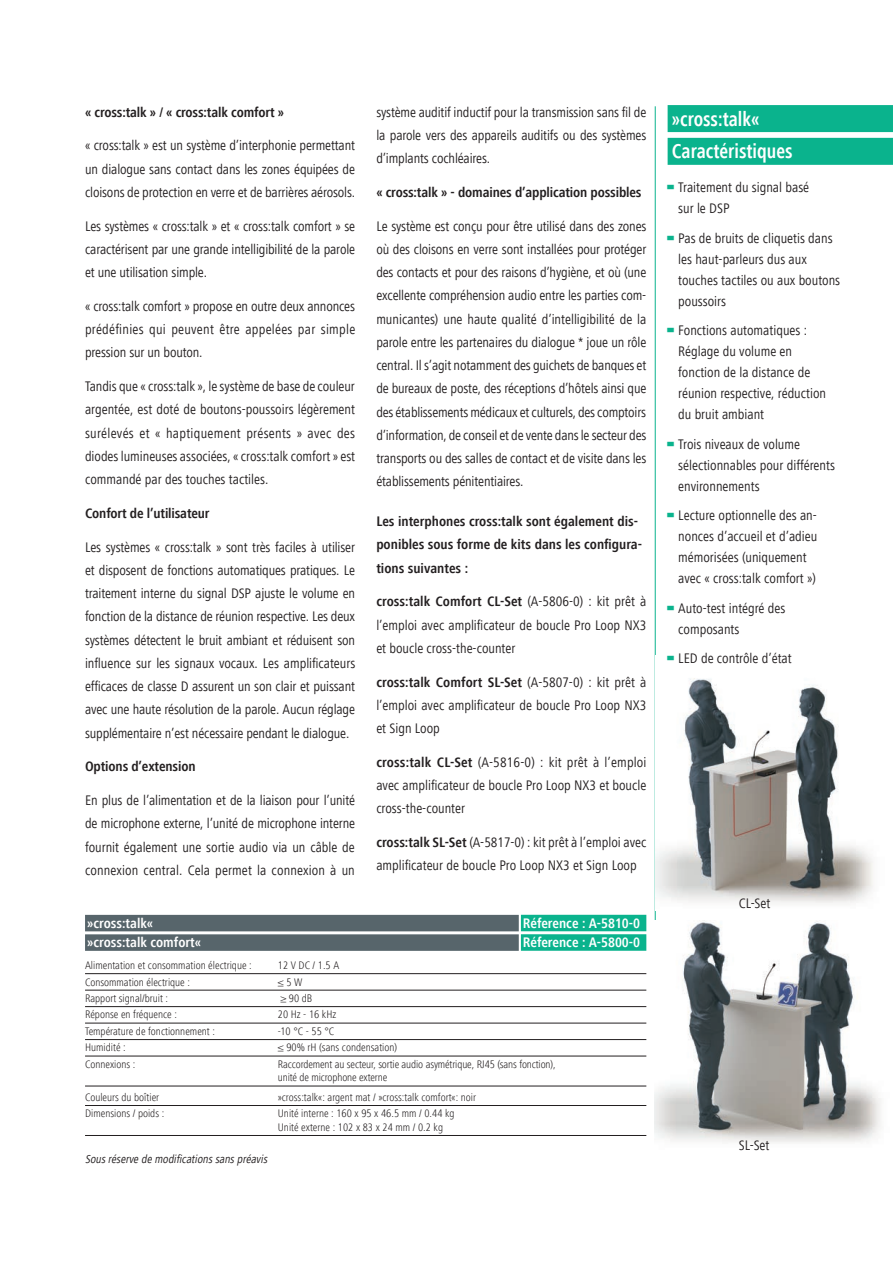
<style>
.page{position:relative;width:893px;height:1263px;background:#fff}
.page>*{position:absolute;margin:0;border:0;box-sizing:border-box;transform-origin:0 0}
.Produktbezeichnung_l{font:700 condensed 21px "Frutiger Next LT";color:#fff;scale:.9 1}
.Fließtext{font:condensed 14.25px/23.2px "Frutiger Next LT";color:#231f20;text-align:justify}
.Aufzählung_Schmucksp{font:condensed 14.25px/21px "Frutiger Next LT";color:#231f20}
.Fließ-Titel{font:700 condensed 14.25px/23.2px "Frutiger Next LT";letter-spacing:-.01em;color:#231f20}
.Technische_Daten_Tit{font:700 condensed 14.25px "Frutiger Next LT";color:#fff}
.Fließtext_Aufzählung{font:condensed 14.25px "Frutiger Next LT";color:#231f20}
.Fußnote{font:italic condensed 12px "Frutiger Next LT";color:#231f20}
.Technische_Daten{font:300 condensed 11.25px/13.5px "Frutiger Next LT";color:#231f20}
.Technische_Daten_1{font:300 condensed 11.25px "Frutiger Next LT";color:#231f20}
.s1{font-weight:700}
</style>
<div class="page">
<hr style="left:655px;top:106px;width:1px;height:1029px;background:#0ab38d">
<div style="left:85px;top:915px;width:434px;height:16px;background:#57656b"></div>
<div style="left:521px;top:915px;width:125px;height:16px;background:#0ab38d"></div>
<div style="left:85px;top:934px;width:434px;height:17px;background:#57656b"></div>
<div style="left:521px;top:934px;width:125px;height:17px;background:#0ab38d"></div>
<hr style="left:85px;top:973px;width:561px;height:1px;background:#231f20">
<hr style="left:85px;top:990px;width:561px;height:1px;background:#231f20">
<hr style="left:85px;top:1006px;width:561px;height:1px;background:#231f20">
<hr style="left:85px;top:1023px;width:561px;height:1px;background:#231f20">
<hr style="left:85px;top:1039px;width:561px;height:1px;background:#231f20">
<hr style="left:85px;top:1056px;width:561px;height:1px;background:#231f20">
<hr style="left:85px;top:1086px;width:561px;height:1px;background:#231f20">
<hr style="left:85px;top:1105px;width:561px;height:1px;background:#231f20">
<hr style="left:85px;top:1135px;width:561px;height:1px;background:#231f20">
<img style="left:656px;top:678px;width:217px;height:225px">
<img style="left:655px;top:921px;width:226px;height:222px">
<div style="left:668px;top:105px;width:225px;height:27px;background:#0ab38d"></div>
<div style="left:668px;top:138px;width:225px;height:27px;background:#0ab38d"></div>
<p class="Fließtext" style="left:376px;top:100px;width:272px">système auditif inductif pour la transmission sans fil de la parole vers des appareils auditifs ou des systèmes d’implants cochléaires.</p>
<p class="Fließ-Titel" style="left:376px;top:180px;width:267px">« cross:talk » - domaines d’application possibles</p>
<p class="Fließtext" style="left:376px;top:214px;width:272px">Le système est conçu pour être utilisé dans des zones où des cloisons en verre sont installées pour protéger des contacts et pour des raisons d’hygiène, et où (une excellente compréhension audio entre les parties com&shy;municantes) une haute qualité d’intelligibilité de la parole entre les partenaires du dialogue * joue un rôle central. Il s’agit notamment des guichets de banques et de bureaux de poste, des réceptions d’hôtels ainsi que des établissements médicaux et culturels, des comptoirs d’information, de conseil et de vente dans le secteur des transports ou des salles de contact et de visite dans les établissements pénitentiaires.</p>
<p class="Fließ-Titel" style="left:376px;top:510px;width:267px">Les interphones cross:talk sont également dis&shy;ponibles sous forme de kits dans les configura&shy;tions suivantes :</p>
<p class="Fließtext" style="left:376px;top:590px;width:272px"><span class="s1">cross:talk Comfort CL-Set</span> (A-5806-0) : kit prêt à l’emploi avec amplificateur de boucle Pro Loop NX3 et boucle cross-the-counter</p>
<p class="Fließtext" style="left:376px;top:670px;width:272px"><span class="s1">cross:talk Comfort SL-Set</span> (A-5807-0) : kit prêt à l’emploi avec amplificateur de boucle Pro Loop NX3 et Sign Loop</p>
<p class="Fließtext" style="left:376px;top:751px;width:272px"><span class="s1">cross:talk CL-Set</span> (A-5816-0) : kit prêt à l’emploi avec amplificateur de boucle Pro Loop NX3 et boucle cross-the-counter</p>
<p class="Fließtext" style="left:376px;top:831px;width:272px"><span class="s1">cross:talk SL-Set</span> (A-5817-0) : kit prêt à l’emploi avec amplificateur de boucle Pro Loop NX3 et Sign Loop</p>
<p class="Fließ-Titel" style="left:85px;top:100px;width:201px">« cross:talk » / « cross:talk comfort »</p>
<p class="Fließtext" style="left:85px;top:134px;width:272px">« cross:talk » est un système d’interphonie permettant un dialogue sans contact dans les zones équipées de cloisons de protection en verre et de barrières aérosols.</p>
<p class="Fließtext" style="left:85px;top:214px;width:272px">Les systèmes « cross:talk » et « cross:talk comfort » se caractérisent par une grande intelligibilité de la parole et une utilisation simple.</p>
<p class="Fließtext" style="left:85px;top:295px;width:272px">« cross:talk comfort » propose en outre deux annonces prédéfinies qui peuvent être appelées par simple pression sur un bouton.</p>
<p class="Fließtext" style="left:85px;top:375px;width:272px">Tandis que « cross:talk », le système de base de couleur argentée, est doté de boutons-poussoirs légèrement surélevés et « haptiquement présents » avec des diodes lumineuses associées, « cross:talk comfort » est commandé par des touches tactiles.</p>
<p class="Fließ-Titel" style="left:85px;top:501px;width:126px">Confort de l’utilisateur</p>
<p class="Fließtext" style="left:85px;top:535px;width:272px">Les systèmes « cross:talk » sont très faciles à utiliser et disposent de fonctions automatiques pratiques. Le traitement interne du signal DSP ajuste le volume en fonction de la distance de réunion respective. Les deux systèmes détectent le bruit ambiant et réduisent son influence sur les signaux vocaux. Les amplificateurs efficaces de classe D assurent un son clair et puissant avec une haute résolution de la parole. Aucun réglage supplémentaire n’est nécessaire pendant le dialogue.</p>
<p class="Fließ-Titel" style="left:85px;top:755px;width:112px">Options d’extension</p>
<p class="Fließtext" style="left:85px;top:789px;width:271px">En plus de l’alimentation et de la liaison pour l’unité de microphone externe, l’unité de microphone interne fournit également une sortie audio via un câble de connexion central. Cela permet la connexion à un</p>
<p class="Technische_Daten_Tit" style="left:87px;top:915px;width:68px">»cross:talk«</p>
<p class="Technische_Daten_Tit" style="left:523px;top:915px;width:119px">Réference : A-5810-0</p>
<p class="Technische_Daten_Tit" style="left:87px;top:934px;width:115px">»cross:talk comfort«</p>
<p class="Technische_Daten_Tit" style="left:523px;top:934px;width:119px">Réference : A-5800-0</p>
<p class="Technische_Daten_1" style="left:85px;top:959px;width:168px">Alimentation et consommation électrique :</p>
<p class="Technische_Daten_1" style="left:278px;top:959px;width:63px">12 V DC / 1.5 A</p>
<p class="Technische_Daten" style="left:85px;top:975px;width:107px">Consommation électrique :</p>
<p class="Technische_Daten" style="left:278px;top:975px;width:26px">≤ 5 W</p>
<p class="Technische_Daten" style="left:85px;top:991px;width:85px">Rapport signal/bruit :</p>
<p class="Technische_Daten" style="left:280px;top:991px;width:33px">≥ 90 dB</p>
<p class="Technische_Daten" style="left:85px;top:1008px;width:93px">Réponse en fréquence :</p>
<p class="Technische_Daten" style="left:278px;top:1008px;width:60px">20 Hz - 16 kHz</p>
<p class="Technische_Daten" style="left:85px;top:1024px;width:132px">Température de fonctionnement :</p>
<p class="Technische_Daten" style="left:278px;top:1024px;width:58px">-10 °C - 55 °C</p>
<p class="Technische_Daten" style="left:85px;top:1041px;width:42px">Humidité :</p>
<p class="Technische_Daten" style="left:278px;top:1041px;width:121px">≤ 90% rH (sans condensation)</p>
<p class="Technische_Daten" style="left:85px;top:1057px;width:52px">Connexions :</p>
<p class="Technische_Daten" style="left:278px;top:1057px;width:279px">Raccordement au secteur, sortie audio asymétrique, RJ45 (sans fonction), unité de microphone externe</p>
<p class="Technische_Daten" style="left:85px;top:1090px;width:76px">Couleurs du boîtier</p>
<p class="Technische_Daten" style="left:278px;top:1090px;width:200px">»cross:talk«: argent mat / »cross:talk comfort«: noir</p>
<p class="Technische_Daten" style="left:85px;top:1107px;width:81px">Dimensions / poids :</p>
<p class="Technische_Daten" style="left:278px;top:1107px;width:178px">Unité interne : 160 x 95 x 46.5 mm / 0.44 kg<br>Unité externe : 102 x 83 x 24 mm / 0.2 kg</p>
<p class="Fußnote" style="left:85px;top:1152px;width:186px">Sousréserve de modificationssanspréavis</p>
<p class="Produktbezeichnung_l" style="left:672px;top:107px;width:99px">»cross:talk«</p>
<p class="Produktbezeichnung_l" style="left:672px;top:140px;width:136px">Caractéristiques</p>
<p class="Aufzählung_Schmucksp" style="left:678px;top:177px;width:132px;text-indent:-11px"><sup>▄</sup> Traitement du signal basé sur le DSP</p>
<p class="Aufzählung_Schmucksp" style="left:678px;top:228px;width:163px;text-indent:-11px"><sup>▄</sup> Pas de bruits de cliquetis dans les haut-parleurs dus aux touches tactiles ou aux boutons poussoirs</p>
<p class="Aufzählung_Schmucksp" style="left:678px;top:320px;width:149px;text-indent:-11px"><sup>▄</sup> Fonctions automatiques :<br>Réglage du volume en fonction de la distance de réunion respective, réduction du bruit ambiant</p>
<p class="Aufzählung_Schmucksp" style="left:678px;top:434px;width:158px;text-indent:-11px"><sup>▄</sup> Trois niveaux de volume sélectionnables pour différents environnements</p>
<p class="Aufzählung_Schmucksp" style="left:678px;top:505px;width:141px;text-indent:-11px"><sup>▄</sup> Lecture optionnelle des an&shy;nonces d’accueil et d’adieu mémorisées (uniquement avec « cross:talk comfort »)</p>
<p class="Aufzählung_Schmucksp" style="left:678px;top:598px;width:109px;text-indent:-11px"><sup>▄</sup> Auto-test intégré des composants</p>
<p class="Aufzählung_Schmucksp" style="left:668px;top:648px;width:126px"><sup>▄</sup> LED de contrôle d’état</p>
<p class="Fließtext_Aufzählung" style="left:739px;top:896px;width:33px">CL-Set</p>
<p class="Fließtext_Aufzählung" style="left:739px;top:1137px;width:32px">SL-Set</p>
</div>
